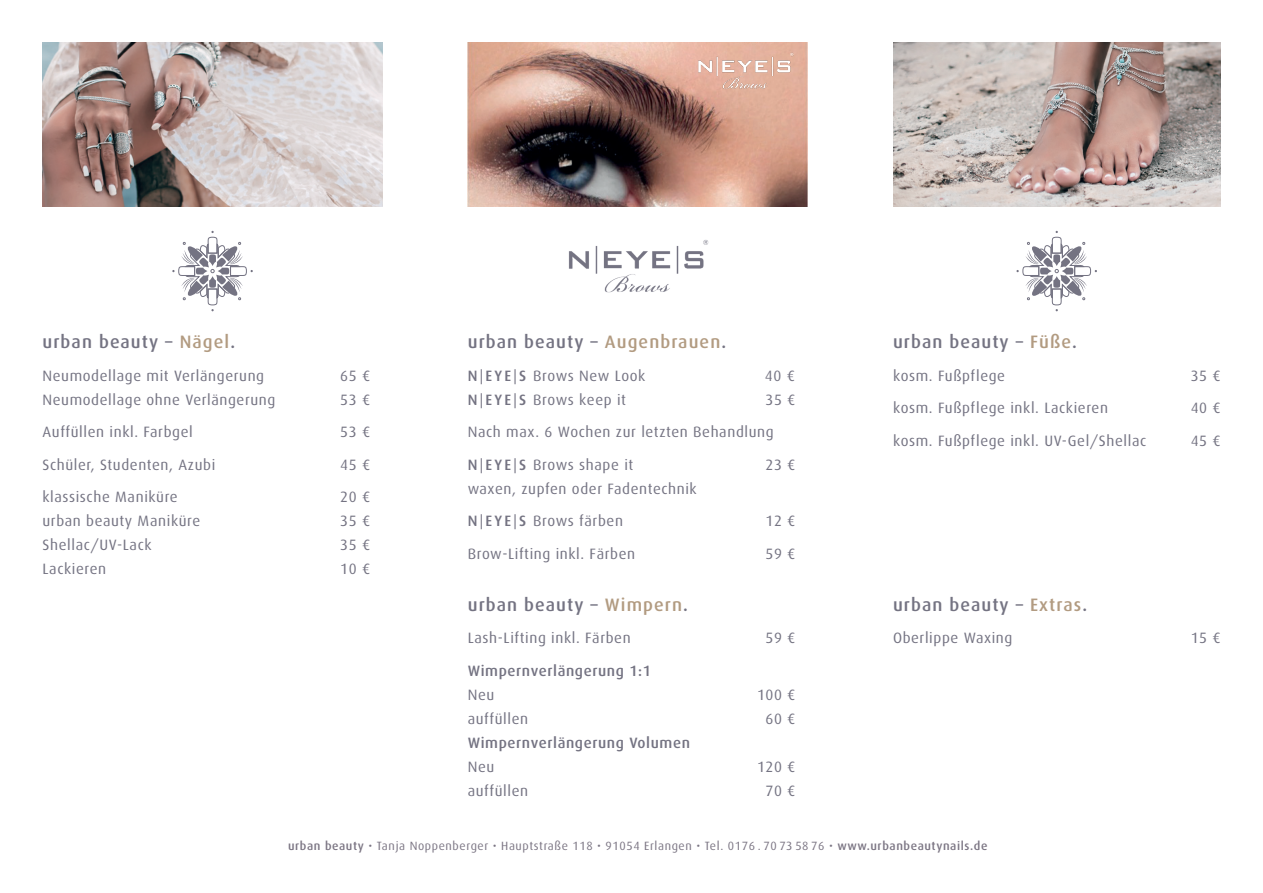
<style>
.page{position:relative;width:1263px;height:893px;background:#fff}
.page>*{position:absolute;margin:0;border:0;box-sizing:border-box;transform-origin:0 0}
.Head{font:500 18px "Dax";letter-spacing:.06em;color:#747382}
.Fließ{font:15px "Dax";letter-spacing:.04em;color:#747382}
.Rechts{font:15px "Dax";letter-spacing:.04em;color:#747382}
.Rechts-2{font:500 15px/24px "Dax";letter-spacing:.04em;color:#747382}
.Aufzählung{font:12px "Dax";letter-spacing:.05em;color:#7b7583}
.s1{color:#b29b81}
.s2{font-weight:500}
.s3{font-weight:400}
</style>
<div class="page">
<img style="left:43px;top:43px;width:340px;height:164px">
<img style="left:893px;top:43px;width:327px;height:164px">
<img style="left:468px;top:43px;width:340px;height:164px">
<svg style="left:1016px;top:231px;width:81px;height:80px"></svg>
<svg style="left:172px;top:231px;width:81px;height:80px"></svg>
<img style="left:568px;top:240px;width:140px;height:53px">
<img style="left:697px;top:52px;width:96px;height:44px">
<p class="Head" style="left:43px;top:332px;width:194px">urban beauty – <span class="s1">Nägel</span>.</p>
<p class="Fließ" style="left:43px;top:367px;width:223px">Neumodellage mit Verlängerung</p>
<p class="Fließ" style="left:340px;top:367px;width:31px">65 €</p>
<p class="Fließ" style="left:43px;top:391px;width:234px">Neumodellage ohne Verlängerung</p>
<p class="Fließ" style="left:340px;top:391px;width:31px">53 €</p>
<p class="Fließ" style="left:43px;top:424px;width:152px">Auffüllen inkl. Farbgel</p>
<p class="Fließ" style="left:340px;top:424px;width:31px">53 €</p>
<p class="Fließ" style="left:43px;top:456px;width:174px">Schüler, Studenten, Azubi</p>
<p class="Fließ" style="left:340px;top:456px;width:31px">45 €</p>
<p class="Fließ" style="left:43px;top:489px;width:137px">klassische Maniküre</p>
<p class="Fließ" style="left:340px;top:489px;width:31px">20 €</p>
<p class="Fließ" style="left:43px;top:513px;width:159px">urban beauty Maniküre</p>
<p class="Fließ" style="left:340px;top:513px;width:31px">35 €</p>
<p class="Fließ" style="left:43px;top:537px;width:111px">Shellac/UV-Lack</p>
<p class="Fließ" style="left:340px;top:537px;width:31px">35 €</p>
<p class="Fließ" style="left:43px;top:561px;width:65px">Lackieren</p>
<p class="Fließ" style="left:340px;top:561px;width:31px">10 €</p>
<p class="Head" style="left:468px;top:332px;width:260px">urban beauty – <span class="s1">Augenbrauen</span>.</p>
<p class="Fließ" style="left:468px;top:367px;width:179px"><span class="s2">N</span>|<span class="s2">EYE</span>|<span class="s2">S</span> Brows New Look</p>
<p class="Fließ" style="left:765px;top:367px;width:31px">40 €</p>
<p class="Fließ" style="left:468px;top:391px;width:160px"><span class="s2">N</span>|<span class="s2">EYE</span>| <span class="s2">S</span> Brows keep it</p>
<p class="Fließ" style="left:765px;top:391px;width:31px">35 €</p>
<p class="Rechts" style="left:468px;top:424px;width:307px">Nach max. 6 Wochen zur letzten Behandlung</p>
<p class="Rechts" style="left:468px;top:456px;width:167px"><span class="s2">N</span>|<span class="s2">EYE</span>| <span class="s2">S</span> Brows shape it</p>
<p class="Rechts" style="left:765px;top:456px;width:31px">23 €</p>
<p class="Rechts" style="left:468px;top:480px;width:230px">waxen, zupfen oder Fadentechnik</p>
<p class="Rechts" style="left:468px;top:513px;width:157px"><span class="s2">N</span>|<span class="s2">EYE</span>|<span class="s2">S</span> Brows färben</p>
<p class="Rechts" style="left:765px;top:513px;width:31px">12 €</p>
<p class="Rechts" style="left:468px;top:545px;width:169px">Brow-Lifting inkl. Färben</p>
<p class="Rechts" style="left:765px;top:545px;width:31px">59 €</p>
<p class="Head" style="left:468px;top:594px;width:222px">urban beauty – <span class="s1">Wimpern</span>.</p>
<p class="Rechts" style="left:468px;top:630px;width:164px">Lash-Lifting inkl. Färben</p>
<p class="Rechts" style="left:765px;top:630px;width:31px">59 €</p>
<p class="Rechts-2" style="left:468px;top:658px;width:185px">Wimpernverlängerung 1:1<br><span class="s3">Neu</span></p>
<p class="Rechts" style="left:757px;top:686px;width:40px">100 €</p>
<p class="Rechts" style="left:468px;top:710px;width:62px">auffüllen</p>
<p class="Rechts" style="left:765px;top:710px;width:31px">60 €</p>
<p class="Rechts-2" style="left:468px;top:730px;width:224px">Wimpernverlängerung Volumen<br><span class="s3">Neu</span></p>
<p class="Rechts" style="left:757px;top:758px;width:40px">120 €</p>
<p class="Rechts" style="left:468px;top:782px;width:62px">auffüllen</p>
<p class="Rechts" style="left:765px;top:782px;width:31px">70 €</p>
<p class="Head" style="left:893px;top:332px;width:185px">urban beauty – <span class="s1">Füße</span>.</p>
<p class="Fließ" style="left:893px;top:367px;width:114px">kosm. Fußpflege</p>
<p class="Fließ" style="left:1191px;top:367px;width:31px">35 €</p>
<p class="Fließ" style="left:893px;top:400px;width:216px">kosm. Fußpflege inkl. Lackieren</p>
<p class="Fließ" style="left:1191px;top:400px;width:31px">40 €</p>
<p class="Fließ" style="left:893px;top:432px;width:255px">kosm. Fußpflege inkl. UV-Gel/Shellac</p>
<p class="Fließ" style="left:1191px;top:432px;width:31px">45 €</p>
<p class="Head" style="left:893px;top:594px;width:196px">urban beauty – <span class="s1">Extras</span>.</p>
<p class="Fließ" style="left:893px;top:630px;width:121px">Oberlippe Waxing</p>
<p class="Fließ" style="left:1191px;top:630px;width:31px">15 €</p>
<p class="Aufzählung" style="left:288px;top:840px;width:701px"><span class="s2">urban beauty</span> • Tanja Noppenberger • Hauptstraße 118 • 91054 Erlangen • Tel. 0176 . 70 73 58 76 • <span class="s2">www.urbanbeautynails.de</span></p>
</div>
